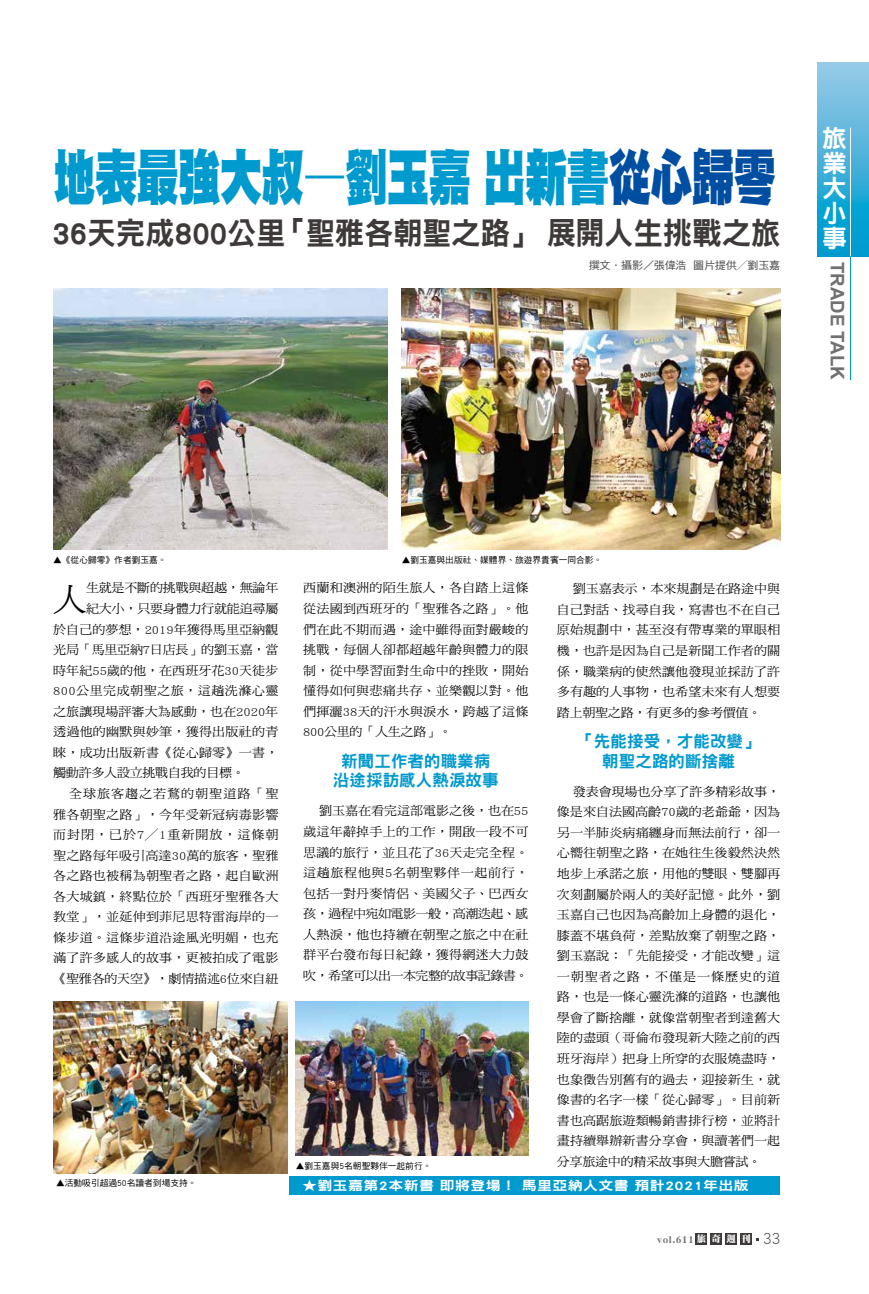
<style>
.page{position:relative;width:869px;height:1294px;background:#fff}
.page>*{position:absolute;margin:0;border:0;box-sizing:border-box;transform-origin:0 0}
.t1{font:61px "DF Hei Std W12";letter-spacing:-.025em;color:#009ace;scale:.7 1}
.t2{font:32px "DF Ming Std W5";color:#000;scale:1.05 1}
.t3{font:31.12px "DF Hei Std W9";letter-spacing:-.015em;color:#3e3a39;scale:.95 1}
.t4{font:24.88px/24.9px "DF Hei Std W9";color:#fff;text-align:justify}
.t5{font:700 18.62px "Arial";color:#727171}
.t6{font:16.62px/19.5px "DF Hei Std W9";color:#009ace;text-align:center}
.t7{font:12.75px "DF Hei Std W9";letter-spacing:.025em;color:#fff;scale:1.18 1}
.t8{font:12.38px/20.5px "DF Ming Std W5";letter-spacing:.005em;color:#000;text-align:justify;scale:1.05 1}
.t9{font:12.38px "DF Ming Std W5";letter-spacing:-.02em;color:#000;scale:1.05 1}
.t10{font:12.38px "DF Ming Std W5";letter-spacing:.07em;color:#000;scale:1.05 1}
.t11{font:12.38px "DF Ming Std W5";letter-spacing:.03em;color:#000;scale:1.05 1}
.t12{font:12.38px "DF Ming Std W5";letter-spacing:-.025em;color:#000;scale:1.05 1}
.t13{font:10.62px "DF Hei Std W5";letter-spacing:-.025em;color:#4c4948;scale:1.05 1}
.t14{font:9.38px "DF Ya Song GB5 Std W9";letter-spacing:.1em;color:#727171}
.t15{font:8.75px "DF Hei Std W5";color:#000}
.s1{font-family:"DF Hei Std W3"}
.s2{color:#004ea2}
.s3{font-family:"DF Ming Std W12";color:#fff}
.s4{font-family:"DF Hei Std W3";font-size:16.62px;color:#3e3a39}
</style>
<div class="page">
<img style="left:53px;top:289px;width:334px;height:260px">
<img style="left:402px;top:289px;width:378px;height:260px">
<img style="left:53px;top:1001px;width:234px;height:172px">
<img style="left:295px;top:1001px;width:233px;height:154px">
<div style="left:289px;top:1175px;width:491px;height:19px;background:#009ace"></div>
<svg style="left:817px;top:62px;width:51px;height:194px;background:#4bb4db"></svg>
<hr style="left:849px;top:128px;width:1px;height:128px;background:#fff">
<hr style="left:849px;top:256px;width:1px;height:124px;background:#009ace">
<div style="left:695px;top:1232px;width:11px;height:12px;background:#3e3a39"></div>
<div style="left:710px;top:1232px;width:11px;height:12px;background:#3e3a39"></div>
<div style="left:725px;top:1232px;width:11px;height:12px;background:#3e3a39"></div>
<div style="left:740px;top:1232px;width:11px;height:12px;background:#3e3a39"></div>
<p class="t1" style="left:53px;top:144px;width:1033px">地表最強大叔<span class="s1">—</span>劉玉嘉 出新書<span class="s2">從心歸零</span></p>
<p class="t3" style="left:52px;top:216px;width:768px">36天完成800公里「聖雅各朝聖之路」 展開人生挑戰之旅</p>
<p class="t13" style="left:588px;top:259px;width:184px">撰文．攝影／張偉浩 圖片提供╱劉玉嘉</p>
<h3 class="t4" style="left:821px;top:125px;width:25px">旅業大小事</h3>
<h3 class="t5" style="left:849px;top:262px;width:119px;rotate:90deg">TRADE TALK</h3>
<p class="t15" style="left:53px;top:555px;width:115px">▲《從心歸零》作者劉玉嘉。</p>
<p class="t15" style="left:401px;top:555px;width:202px">▲劉玉嘉與出版社、媒體界、旅遊界貴賓一同合影。</p>
<p class="t2" style="left:53px;top:581px;width:34px">人</p>
<p class="t9" style="left:86px;top:581px;width:185px">生就是不斷的挑戰與超越，無論年</p>
<p class="t9" style="left:86px;top:602px;width:185px">紀大小，只要身體力行就能追尋屬</p>
<p class="t8" style="left:53px;top:618px;width:216px">於自己的夢想，2019年獲得馬里亞納觀</p>
<p class="t9" style="left:53px;top:643px;width:216px">光局「馬里亞納7日店長」的劉玉嘉，當</p>
<p class="t8" style="left:53px;top:659px;width:216px">時年紀55歲的他，在西班牙花30天徒步</p>
<p class="t11" style="left:53px;top:684px;width:216px">800公里完成朝聖之旅，這趟洗滌心靈</p>
<p class="t8" style="left:53px;top:701px;width:216px">之旅讓現場評審大為感動，也在2020年</p>
<p class="t8" style="left:53px;top:721px;width:216px">透過他的幽默與妙筆，獲得出版社的青</p>
<p class="t8" style="left:53px;top:742px;width:216px">睞，成功出版新書《從心歸零》一書，</p>
<p class="t12" style="left:53px;top:766px;width:184px">觸動許多人設立挑戰自我的目標。</p>
<p class="t10" style="left:69px;top:786px;width:201px">全球旅客趨之若鶩的朝聖道路「聖</p>
<p class="t8" style="left:53px;top:803px;width:216px">雅各朝聖之路」，今年受新冠病毒影響</p>
<p class="t10" style="left:53px;top:828px;width:216px">而封閉，已於7╱1重新開放，這條朝</p>
<p class="t8" style="left:53px;top:844px;width:216px">聖之路每年吸引高達30萬的旅客，聖雅</p>
<p class="t8" style="left:53px;top:865px;width:216px">各之路也被稱為朝聖者之路，起自歐洲</p>
<p class="t8" style="left:53px;top:885px;width:216px">各大城鎮，終點位於「西班牙聖雅各大</p>
<p class="t8" style="left:53px;top:906px;width:216px">教堂」，並延伸到菲尼思特雷海岸的一</p>
<p class="t8" style="left:53px;top:927px;width:216px">條步道。這條步道沿途風光明媚，也充</p>
<p class="t8" style="left:53px;top:947px;width:216px">滿了許多感人的故事，更被拍成了電影</p>
<p class="t9" style="left:53px;top:971px;width:216px">《聖雅各的天空》，劇情描述6位來自紐</p>
<p class="t15" style="left:56px;top:1178px;width:142px">▲活動吸引超過50名讀者到場支持。</p>
<p class="t8" style="left:303px;top:577px;width:216px">西蘭和澳洲的陌生旅人，各自踏上這條從法國到西班牙的「聖雅各之路」。他們在此不期而遇，途中雖得面對嚴峻的挑戰，每個人卻都超越年齡與體力的限制，從中學習面對生命中的挫敗，開始懂得如何與悲痛共存、並樂觀以對。他們揮灑38天的汗水與淚水，跨越了這條800公里的「人生之路」。</p>
<p class="t6" style="left:333px;top:751px;width:167px">新聞工作者的職業病沿途採訪感人熱淚故事</p>
<p class="t8" style="left:303px;top:800px;width:216px;text-indent:16px">劉玉嘉在看完這部電影之後，也在55歲這年辭掉手上的工作，開啟一段不可思議的旅行，並且花了36天走完全程。這趟旅程他與5名朝聖夥伴一起前行，包括一對丹麥情侶、美國父子、巴西女孩，過程中宛如電影一般，高潮迭起、感人熱淚，他也持續在朝聖之旅之中在社群平台發布每日紀錄，獲得網迷大力鼓吹，希望可以出一本完整的故事記錄書。</p>
<p class="t8" style="left:556px;top:578px;width:214px;text-indent:16px">劉玉嘉表示，本來規劃是在路途中與自己對話、找尋自我，寫書也不在自己原始規劃中，甚至沒有帶專業的單眼相機，也許是因為自己是新聞工作者的關係，職業病的使然讓他發現並採訪了許多有趣的人事物，也希望未來有人想要踏上朝聖之路，有更多的參考價值。</p>
<p class="t6" style="left:577px;top:731px;width:184px">「先能接受，才能改變」朝聖之路的斷捨離</p>
<p class="t8" style="left:556px;top:780px;width:214px;text-indent:16px">發表會現場也分享了許多精彩故事，像是來自法國高齡70歲的老爺爺，因為另一半肺炎病痛纏身而無法前行，卻一心嚮往朝聖之路，在她往生後毅然決然地步上承諾之旅，用他的雙眼、雙腳再次刻劃屬於兩人的美好記憶。此外，劉玉嘉自己也因為高齡加上身體的退化，膝蓋不堪負荷，差點放棄了朝聖之路，劉玉嘉說：「先能接受，才能改變」這一朝聖者之路，不僅是一條歷史的道路，也是一條心靈洗滌的道路，也讓他學會了斷捨離，就像當朝聖者到達舊大陸的盡頭（哥倫布發現新大陸之前的西班牙海岸）把身上所穿的衣服燒盡時，也象徵告別舊有的過去，迎接新生，就像書的名字一樣「從心歸零」。目前新書也高踞旅遊類暢銷書排行榜，並將計畫持續舉辦新書分享會，與讀著們一起分享旅途中的精采故事與大膽嘗試。</p>
<p class="t15" style="left:296px;top:1160px;width:137px">▲劉玉嘉與5名朝聖夥伴一起前行。</p>
<p class="t7" style="left:302px;top:1178px;width:380px">★劉玉嘉第2本新書 即將登場！ 馬里亞納人文書 預計2021年出版</p>
<p class="t14" style="left:657px;top:1234px;width:125px">vol.611 <span class="s3">旅奇週刊</span> <span class="s4">33</span></p>
</div>
